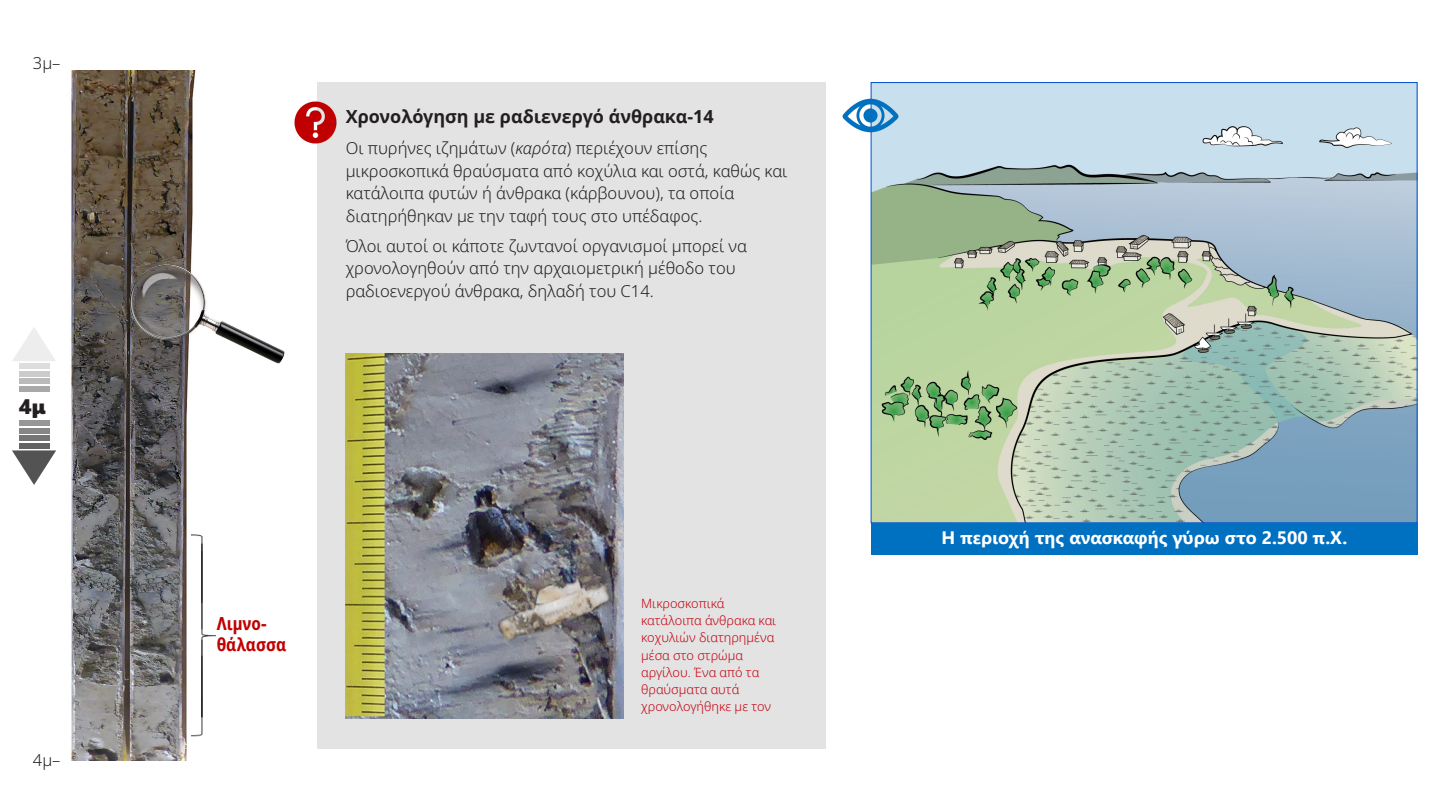
<style>
.page{position:relative;width:1440px;height:810px;background:#fff}
.page>*{position:absolute;margin:0;border:0;box-sizing:border-box;transform-origin:0 0}
.t1{font:21px "Segoe UI Black";color:#231f20}
.t2{font:700 18px "Segoe UI";color:#fff}
.t3{font:700 18px "Noto Sans";color:#231f20}
.t4{font:700 condensed 18px/21px "Noto Sans";color:#c00000}
.t5{font:300 16.5px/22.5px "Noto Sans";color:#231f20}
.t6{font:300 12.75px/17.2px "Noto Sans";color:#c5020f}
.s1{font-style:italic}
</style>
<div class="page">
<div style="left:317px;top:82px;width:509px;height:667px;background:#e3e3e3"></div>
<img style="left:71px;top:71px;width:125px;height:689px">
<svg style="left:129px;top:264px;width:155px;height:99px"></svg>
<svg style="left:294px;top:101px;width:43px;height:43px;fill:#c00000"></svg>
<svg style="left:873px;top:84px;width:542px;height:437px;background:#acc4ba"></svg>
<svg style="left:842px;top:82px;width:62px;height:66px"></svg>
<div style="left:871px;top:523px;width:546px;height:32px;background:#0070c0"></div>
<svg style="left:192px;top:522px;width:24px;height:230px"></svg>
<svg style="left:12px;top:328px;width:44px;height:33px"></svg>
<div style="left:19px;top:363px;width:30px;height:6px;background:#ddd"></div>
<div style="left:19px;top:371px;width:30px;height:5px;background:#cbcbcb"></div>
<div style="left:19px;top:378px;width:30px;height:6px;background:#bbbaba"></div>
<div style="left:19px;top:386px;width:30px;height:5px;background:#a9a8a8"></div>
<svg style="left:12px;top:450px;width:44px;height:35px"></svg>
<div style="left:19px;top:443px;width:30px;height:5px;background:#646363"></div>
<div style="left:19px;top:435px;width:30px;height:6px;background:#767575"></div>
<div style="left:19px;top:428px;width:30px;height:5px;background:#868686"></div>
<div style="left:19px;top:420px;width:30px;height:6px;background:#989797"></div>
<img style="left:346px;top:354px;width:277px;height:364px">
<p class="t5" style="left:33px;top:53px;width:29px">3μ–</p>
<p class="t1" style="left:19px;top:391px;width:28px">4μ</p>
<p class="t5" style="left:33px;top:749px;width:29px">4μ–</p>
<p class="t3" style="left:346px;top:104px;width:370px">Χρονολόγηση με ραδιενεργό άνθρακα-14</p>
<p class="t5" style="left:346px;top:137px;width:443px">Οι πυρήνες ιζημάτων (<span class="s1">καρότα</span>) περιέχουν επίσης μικροσκοπικά θραύσματα από κοχύλια και οστά, καθώς και κατάλοιπα φυτών ή άνθρακα (κάρβουνου), τα οποία διατηρήθηκαν με την ταφή τους στο υπέδαφος.</p>
<p class="t5" style="left:346px;top:235px;width:403px">Όλοι αυτοί οι κάποτε ζωντανοί οργανισμοί μπορεί να χρονολογηθούν από την αρχαιομετρική μέθοδο του ραδιοενεργού άνθρακα, δηλαδή του C14.</p>
<p class="t4" style="left:217px;top:614px;width:71px">Λιμνο&shy;θάλασσα</p>
<p class="t6" style="left:641px;top:595px;width:137px">Μικροσκοπικά κατάλοιπα άνθρακα και κοχυλιών διατηρημένα μέσα στο στρώμα αργίλου. Ένα από τα θραύσματα αυτά χρονολογήθηκε με τον</p>
<p class="t2" style="left:942px;top:521px;width:407px">Η περιοχή της ανασκαφής γύρω στο 2.500 π.Χ.</p>
</div>
